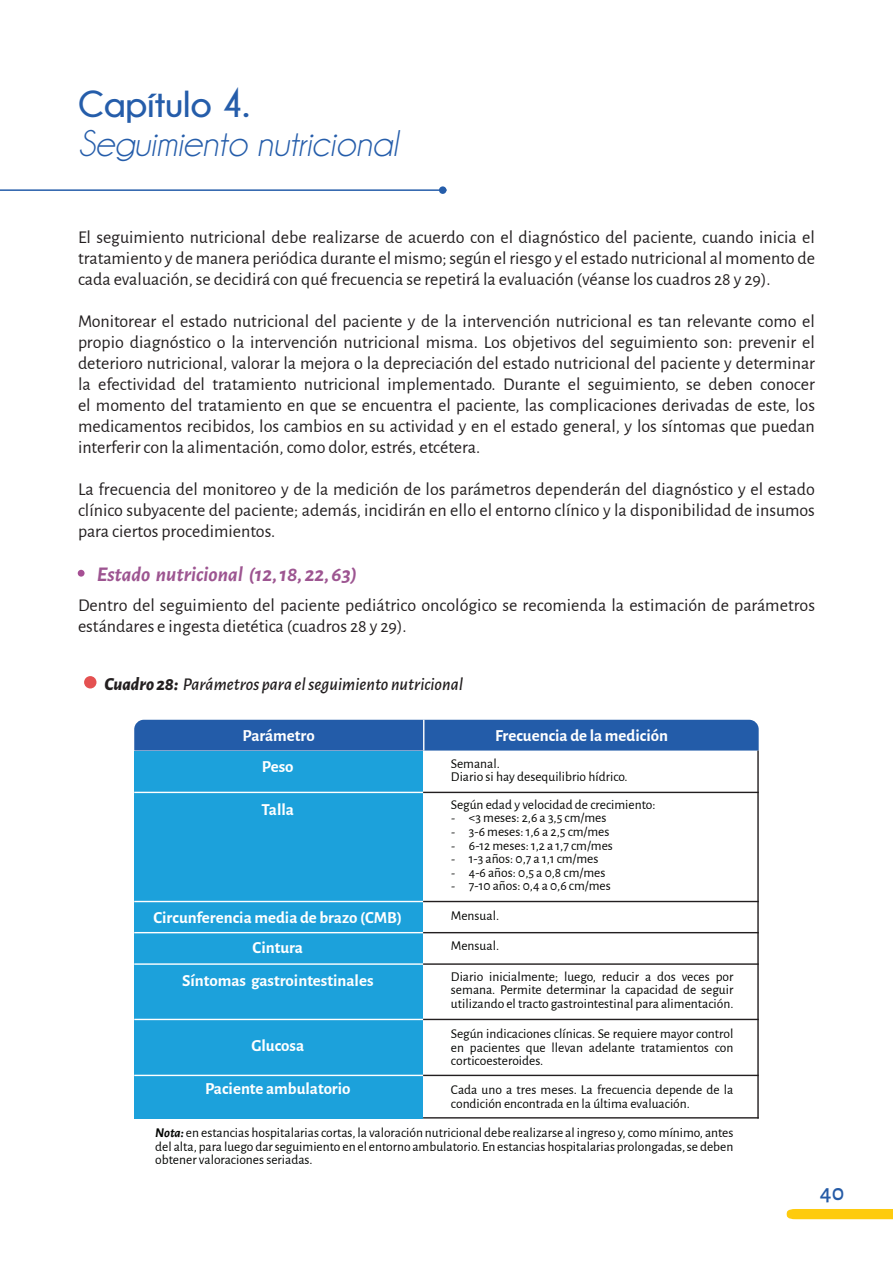
<style>
.page{position:relative;width:893px;height:1263px;background:#fff}
.page>*{position:absolute;margin:0;border:0;box-sizing:border-box;transform-origin:0 0}
.TÍTULO_NUMERO{font:italic 37.5px "Champagne&Limousines";color:#255daa}
.TÍTULO_NUMERO-2{font:700 37.5px "Champagne&Limousines";color:#255daa}
.NUMERACIÓN{font:500 24px "Alegreya Sans";color:#255ba6}
.SECCIÓN{font:italic 700 21px "Alegreya Sans";color:#9d5591}
.CONTENIDO{font:18px/21px "Alegreya Sans";color:#231f20;text-align:justify}
.SUBTÍTULO{font:italic 500 18px "Alegreya Sans";color:#231f20}
.t1{font:700 16.95px "Alegreya Sans";color:#fff}
.t2{font:13.5px/13.5px "Alegreya Sans";color:#040503;text-align:justify}
.s1{font-weight:800}
.s2{font-family:"Minion Pro"}
.s3{font-weight:700;font-style:italic}
</style>
<div class="page">
<svg style="left:787px;top:1209px;width:106px;height:10px"></svg>
<hr style="left:0;top:189px;width:446px;height:2px;background:#255daa">
<div style="left:439px;top:186px;width:7px;height:8px;background:#255daa;border-radius:50%"></div>
<div style="left:84px;top:676px;width:12px;height:12px;background:#e45151;border-radius:50%"></div>
<div style="left:134px;top:750px;width:289px;height:368px;background:#1ca1db"></div>
<hr style="left:423px;top:963px;width:336px;height:2px;background:#231f20">
<hr style="left:423px;top:1019px;width:336px;height:1px;background:#231f20">
<hr style="left:423px;top:1075px;width:336px;height:1px;background:#231f20">
<hr style="left:423px;top:1117px;width:336px;height:1px;background:#231f20">
<hr style="left:134px;top:963px;width:289px;height:2px;background:#fff">
<hr style="left:134px;top:1019px;width:289px;height:1px;background:#fff">
<hr style="left:134px;top:1075px;width:289px;height:1px;background:#fff">
<div style="left:134px;top:720px;width:625px;height:30px;background:#235ca9"></div>
<hr style="left:423px;top:792px;width:336px;height:1px;background:#231f20">
<hr style="left:423px;top:901px;width:336px;height:1px;background:#231f20">
<hr style="left:423px;top:932px;width:336px;height:1px;background:#231f20">
<hr style="left:757px;top:750px;width:2px;height:368px;background:#231f20">
<hr style="left:423px;top:720px;width:1px;height:30px;background:#fff">
<hr style="left:134px;top:792px;width:289px;height:1px;background:#fff">
<hr style="left:134px;top:901px;width:289px;height:1px;background:#fff">
<hr style="left:134px;top:932px;width:289px;height:1px;background:#fff">
<div style="left:78px;top:570px;width:7px;height:7px;background:#a64f94;border-radius:50%"></div>
<p class="TÍTULO_NUMERO-2" style="left:78px;top:83px;width:173px">Capítulo 4.</p>
<p class="TÍTULO_NUMERO" style="left:78px;top:125px;width:321px">Seguimiento nutricional</p>
<p class="CONTENIDO" style="left:78px;top:226px;width:738px">El seguimiento nutricional debe realizarse de acuerdo con el diagnóstico del paciente, cuando inicia el tratamiento y de manera periódica durante el mismo; según el riesgo y el estado nutricional al momento de cada evaluación, se decidirá con qué frecuencia se repetirá la evaluación (véanse los cuadros 28 y 29).</p>
<p class="CONTENIDO" style="left:78px;top:310px;width:738px">Monitorear el estado nutricional del paciente y de la intervención nutricional es tan relevante como el propio diagnóstico o la intervención nutricional misma. Los objetivos del seguimiento son: prevenir el deterioro nutricional, valorar la mejora o la depreciación del estado nutricional del paciente y determinar la efectividad del tratamiento nutricional implementado. Durante el seguimiento, se deben conocer el momento del tratamiento en que se encuentra el paciente, las complicaciones derivadas de este, los medicamentos recibidos, los cambios en su actividad y en el estado general, y los síntomas que puedan interferir con la alimentación, como dolor, estrés, etcétera.</p>
<p class="CONTENIDO" style="left:78px;top:478px;width:738px">La frecuencia del monitoreo y de la medición de los parámetros dependerán del diagnóstico y el estado clínico subyacente del paciente; además, incidirán en ello el entorno clínico y la disponibilidad de insumos para ciertos procedimientos.</p>
<p class="SECCIÓN" style="left:97px;top:558px;width:262px">Estado nutricional (12, 18, 22, 63)</p>
<p class="CONTENIDO" style="left:78px;top:594px;width:738px">Dentro del seguimiento del paciente pediátrico oncológico se recomienda la estimación de parámetros estándares e ingesta dietética (cuadros 28 y 29).</p>
<p class="SUBTÍTULO" style="left:104px;top:671px;width:360px"><span class="s1">Cuadro 28:</span> Parámetros para el seguimiento nutricional</p>
<p class="t1" style="left:242px;top:723px;width:74px">Parámetro</p>
<p class="t1" style="left:495px;top:723px;width:174px">Frecuencia de la medición</p>
<p class="t2" style="left:451px;top:756px;width:50px">Semanal.</p>
<p class="t2" style="left:451px;top:769px;width:178px">Diario si hay desequilibrio hídrico.</p>
<p class="t1" style="left:262px;top:754px;width:33px">Peso</p>
<p class="t1" style="left:261px;top:797px;width:34px">Talla</p>
<p class="t2" style="left:451px;top:797px;width:206px">Según edad y velocidad de crecimiento:</p>
<p class="t2" style="left:451px;top:811px;width:157px"><span class="s2">-</span> &lt;3 meses: 2,6 a 3,5 cm/mes</p>
<p class="t2" style="left:451px;top:824px;width:160px"><span class="s2">-</span> 3-6 meses: 1,6 a 2,5 cm/mes</p>
<p class="t2" style="left:451px;top:838px;width:163px"><span class="s2">-</span> 6-12 meses: 1,2 a 1,7 cm/mes</p>
<p class="t2" style="left:451px;top:851px;width:149px"><span class="s2">-</span> 1-3 años: 0,7 a 1,1 cm/mes</p>
<p class="t2" style="left:451px;top:865px;width:156px"><span class="s2">-</span> 4-6 años: 0,5 a 0,8 cm/mes</p>
<p class="t2" style="left:451px;top:878px;width:161px"><span class="s2">-</span> 7-10 años: 0,4 a 0,6 cm/mes</p>
<p class="t1" style="left:153px;top:905px;width:250px">Circunferencia media de brazo (CMB)</p>
<p class="t1" style="left:253px;top:935px;width:52px">Cintura</p>
<p class="t1" style="left:182px;top:968px;width:193px">Síntomas gastrointestinales</p>
<p class="t2" style="left:451px;top:908px;width:50px">Mensual.</p>
<p class="t2" style="left:451px;top:938px;width:50px">Mensual.</p>
<p class="t2" style="left:451px;top:969px;width:284px">Diario inicialmente; luego, reducir a dos veces por semana. Permite determinar la capacidad de seguir utilizando el tracto gastrointestinal para alimentación.</p>
<p class="t2" style="left:451px;top:1026px;width:284px">Según indicaciones clínicas. Se requiere mayor control en pacientes que llevan adelante tratamientos con corticoesteroides.</p>
<p class="t2" style="left:451px;top:1082px;width:284px">Cada uno a tres meses. La frecuencia depende de la condición encontrada en la última evaluación.</p>
<p class="t2" style="left:155px;top:1125px;width:580px"><span class="s3">Nota:</span> en estancias hospitalarias cortas, la valoración nutricional debe realizarse al ingreso y, como mínimo, antes del alta, para luego dar seguimiento en el entorno ambulatorio. En estancias hospitalarias prolongadas, se deben obtener valoraciones seriadas.</p>
<p class="t1" style="left:251px;top:1033px;width:54px">Glucosa</p>
<p class="t1" style="left:205px;top:1076px;width:147px">Paciente ambulatorio</p>
<p class="NUMERACIÓN" style="left:820px;top:1175px;width:26px">40</p>
</div>
